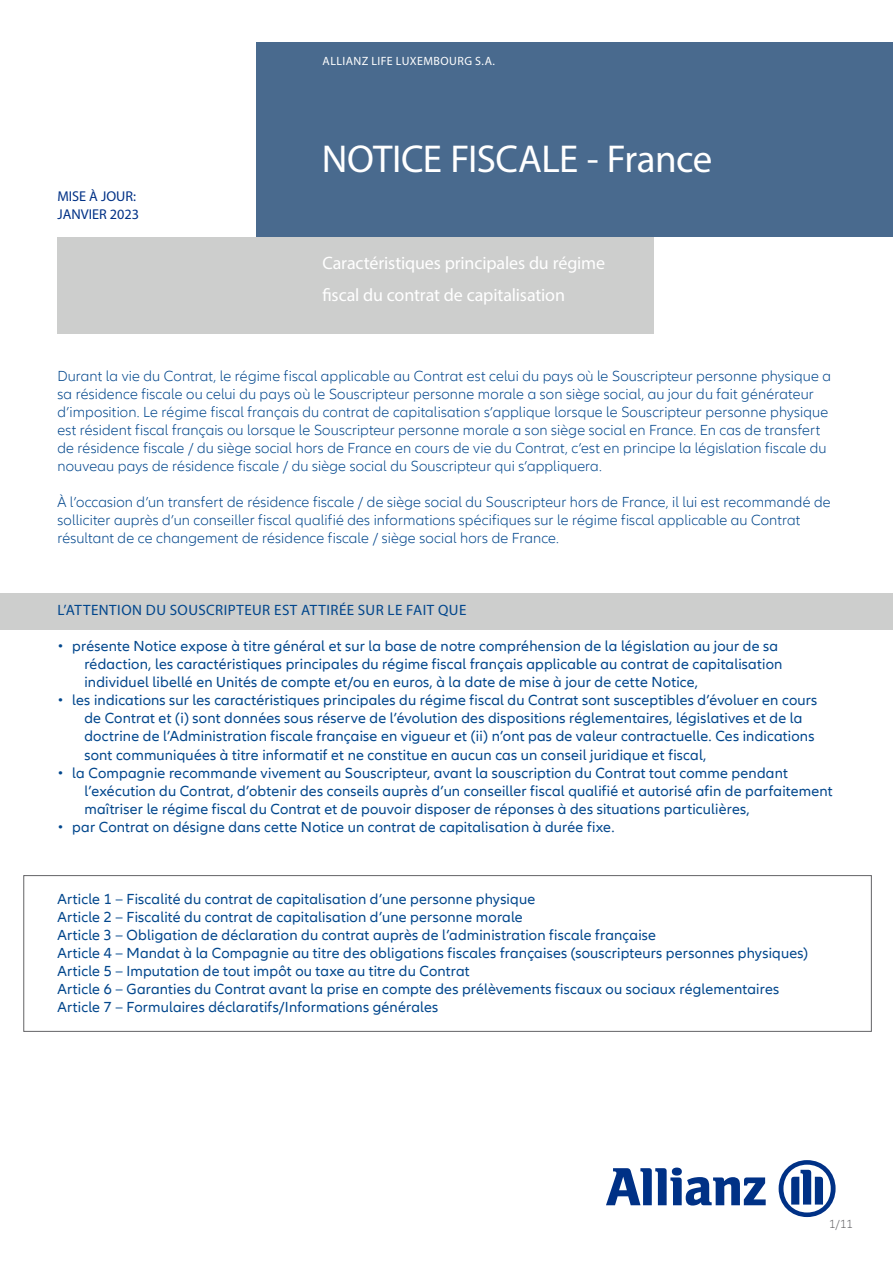
<style>
.page{position:relative;width:893px;height:1263px;background:#fff}
.page>*{position:absolute;margin:0;border:0;box-sizing:border-box;transform-origin:0 0}
.Title_35_39_75_ASL_F{font:39px "Myriad Pro";letter-spacing:-.015em;color:#fff}
.Title_35_39_75_ASL_F-2{font:18px "Myriad Pro";letter-spacing:-.01em;color:#fff}
.Copy{font:15px/18px "Allianz Neo";letter-spacing:.015em;color:#01468c}
.Copy-2{font:300 15px/18px "Allianz Neo";letter-spacing:.01em;color:#01468c}
.Copy_Highlight{font:15px "Myriad Pro";letter-spacing:.03em;color:#01468c}
.Date_9_5_12_35_ASL_F{font:14.25px "Myriad Pro";color:#003186}
.RunningTitle{font:12px "Myriad Pro";letter-spacing:.035em;color:#fff}
.Copy-3{font:300 12px "Allianz Neo";color:#636366}
</style>
<div class="page">
<svg style="left:606px;top:1167px;width:160px;height:38px"></svg>
<svg style="left:779px;top:1160px;width:57px;height:57px"></svg>
<div style="left:57px;top:237px;width:597px;height:97px;background:#cdcecd"></div>
<div style="left:256px;top:43px;width:637px;height:194px;background:#496a8e"></div>
<div style="left:0;top:594px;width:893px;height:36px;background:#cdcecd"></div>
<div style="left:23px;top:875px;width:849px;height:157px;border:1px solid #636366"></div>
<p class="RunningTitle" style="left:323px;top:54px;width:174px">ALLIANZ LIFE LUXEMBOURG S.A.</p>
<p class="Date_9_5_12_35_ASL_F" style="left:57px;top:188px;width:80px">MISE À JOUR:</p>
<p class="Date_9_5_12_35_ASL_F" style="left:57px;top:206px;width:83px">JANVIER 2023</p>
<p class="Title_35_39_75_ASL_F" style="left:322px;top:135px;width:392px">NOTICE FISCALE - France</p>
<p class="Title_35_39_75_ASL_F-2" style="left:322px;top:251px;width:284px">Caractéristiques principales du régime</p>
<p class="Title_35_39_75_ASL_F-2" style="left:322px;top:284px;width:244px">fiscal du contrat de capitalisation</p>
<p class="Copy-2" style="left:57px;top:368px;width:775px">Durant la vie du Contrat, le régime fiscal applicable au Contrat est celui du pays où le Souscripteur personne physique a sa résidence fiscale ou celui du pays où le Souscripteur personne morale a son siège social, au jour du fait générateur d’imposition. Le régime fiscal français du contrat de capitalisation s’applique lorsque le Souscripteur personne physique est résident fiscal français ou lorsque le Souscripteur personne morale a son siège social en France. En cas de transfert de résidence fiscale / du siège social hors de France en cours de vie du Contrat, c’est en principe la législation fiscale du nouveau pays de résidence fiscale / du siège social du Souscripteur qui s’appliquera.</p>
<p class="Copy-2" style="left:57px;top:494px;width:775px">À l’occasion d’un transfert de résidence fiscale / de siège social du Souscripteur hors de France, il lui est recommandé de solliciter auprès d’un conseiller fiscal qualifié des informations spécifiques sur le régime fiscal applicable au Contrat résultant de ce changement de résidence fiscale / siège social hors de France.</p>
<p class="Copy_Highlight" style="left:58px;top:601px;width:410px">L’ATTENTION DU SOUSCRIPTEUR EST ATTIRÉE SUR LE FAIT QUE</p>
<p class="Copy" style="left:84px;top:638px;width:699px;text-indent:-27px">• présente Notice expose à titre général et sur la base de notre compréhension de la législation au jour de sa rédaction, les caractéristiques principales du régime fiscal français applicable au contrat de capitalisation individuel libellé en Unités de compte et/ou en euros, à la date de mise à jour de cette Notice,</p>
<p class="Copy" style="left:84px;top:692px;width:734px;text-indent:-27px">• les indications sur les caractéristiques principales du régime fiscal du Contrat sont susceptibles d’évoluer en cours de Contrat et (i) sont données sous réserve de l’évolution des dispositions réglementaires, législatives et de la doctrine de l’Administration fiscale française en vigueur et (ii) n’ont pas de valeur contractuelle. Ces indications sont communiquées à titre informatif et ne constitue en aucun cas un conseil juridique et fiscal,</p>
<p class="Copy" style="left:84px;top:764px;width:750px;text-indent:-27px">• la Compagnie recommande vivement au Souscripteur, avant la souscription du Contrat tout comme pendant l’exécution du Contrat, d’obtenir des conseils auprès d’un conseiller fiscal qualifié et autorisé afin de parfaitement maîtriser le régime fiscal du Contrat et de pouvoir disposer de réponses à des situations particulières,</p>
<p class="Copy" style="left:57px;top:818px;width:559px">• par Contrat on désigne dans cette Notice un contrat de capitalisation à durée fixe.</p>
<p class="Copy" style="left:57px;top:890px;width:479px">Article 1 – Fiscalité du contrat de capitalisation d’une personne physique</p>
<p class="Copy" style="left:57px;top:908px;width:467px">Article 2 – Fiscalité du contrat de capitalisation d’une personne morale</p>
<p class="Copy" style="left:57px;top:926px;width:600px">Article 3 – Obligation de déclaration du contrat auprès de l’administration fiscale française</p>
<p class="Copy" style="left:57px;top:944px;width:752px">Article 4 – Mandat à la Compagnie au titre des obligations fiscales françaises (souscripteurs personnes physiques)<br>Article 5 – Imputation de tout impôt ou taxe au titre du Contrat</p>
<p class="Copy" style="left:57px;top:980px;width:723px">Article 6 – Garanties du Contrat avant la prise en compte des prélèvements fiscaux ou sociaux réglementaires</p>
<p class="Copy" style="left:57px;top:998px;width:382px">Article 7 – Formulaires déclaratifs/Informations générales</p>
<p class="Copy-3" style="left:829px;top:1217px;width:25px">1/11</p>
</div>
